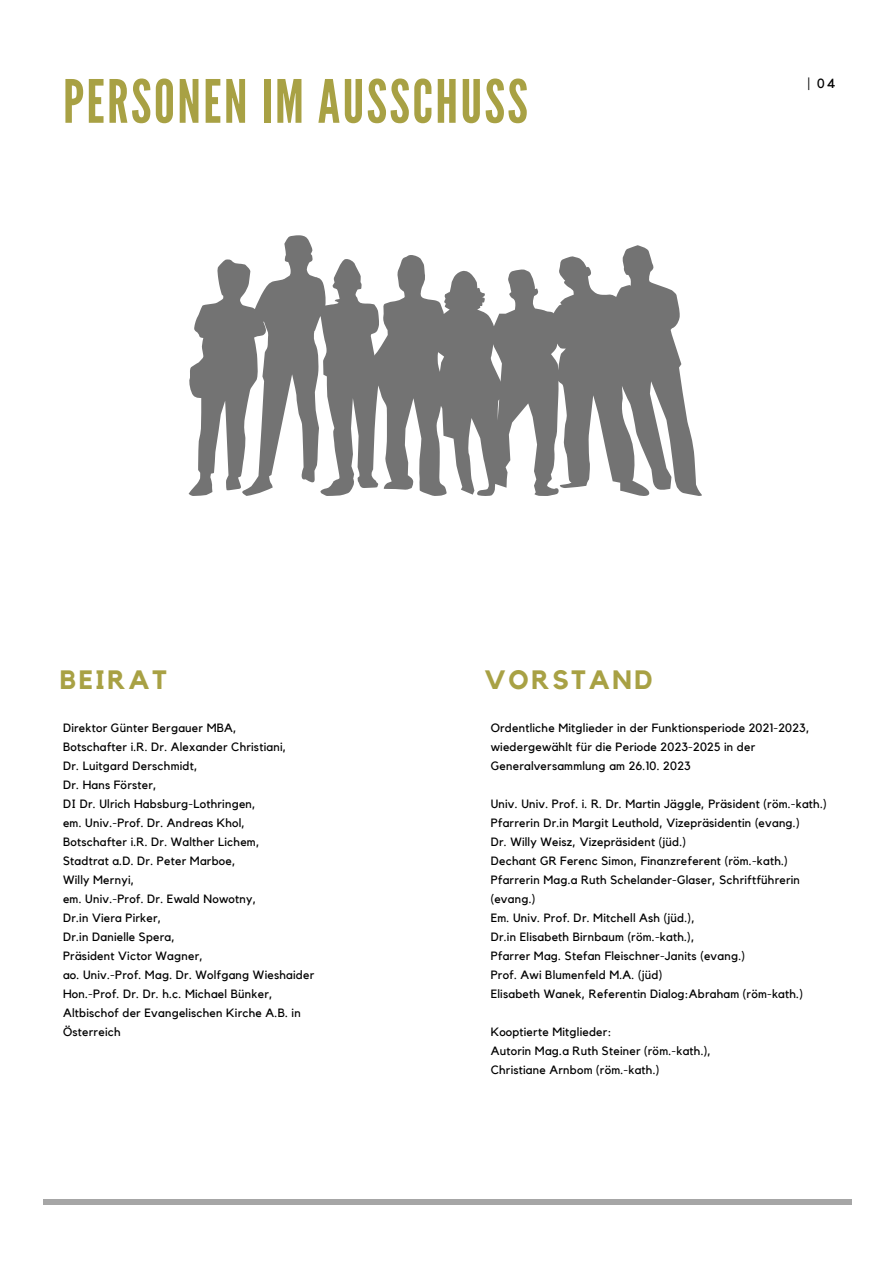
<style>
.page{position:relative;width:894px;height:1264px;background:#fff}
.page>*{position:absolute;margin:0;border:0;box-sizing:border-box;transform-origin:0 0}
.t1{font:59.55px "League Gothic";letter-spacing:.04em;color:#a8a144}
.t2{font:700 26.4px "Kollektif";letter-spacing:.1em;color:#a8a144}
.t3{font:13.2px "Kollektif";color:#000}
.t4{font:12px/19px "Kollektif";letter-spacing:.02em;color:#000}
</style>
<div class="page">
<div style="left:43px;top:1199px;width:808px;height:5px;background:#a6a6a6"></div>
<svg style="left:188px;top:235px;width:514px;height:261px;fill:#737373"></svg>
<h1 class="t1" style="left:63px;top:67px;width:466px">PERSONEN IM AUSSCHUSS</h1>
<p class="t3" style="left:807px;top:78px;width:29px">| 04</p>
<p class="t2" style="left:60px;top:667px;width:109px">BEIRAT</p>
<p class="t2" style="left:484px;top:667px;width:169px">VORSTAND</p>
<h3 class="t4" style="left:63px;top:718px;width:175px">Direktor Günter Bergauer MBA,</h3>
<p class="t4" style="left:63px;top:737px;width:225px">Botschafter i.R. Dr. Alexander Christiani,</p>
<h2 class="t4" style="left:63px;top:756px;width:136px">Dr. Luitgard Derschmidt,</h2>
<p class="t4" style="left:63px;top:775px;width:95px">Dr. Hans Förster,</p>
<p class="t4" style="left:63px;top:794px;width:194px">DI Dr. Ulrich Habsburg-Lothringen,</p>
<p class="t4" style="left:63px;top:813px;width:183px">em. Univ.-Prof. Dr. Andreas Khol,</p>
<p class="t4" style="left:63px;top:832px;width:198px">Botschafter i.R. Dr. Walther Lichem,</p>
<p class="t4" style="left:63px;top:851px;width:174px">Stadtrat a.D. Dr. Peter Marboe,</p>
<p class="t4" style="left:63px;top:870px;width:73px">Willy Mernyi,</p>
<p class="t4" style="left:63px;top:889px;width:195px">em. Univ.-Prof. Dr. Ewald Nowotny,</p>
<p class="t4" style="left:63px;top:908px;width:100px">Dr.in Viera Pirker,</p>
<p class="t4" style="left:63px;top:927px;width:113px">Dr.in Danielle Spera,</p>
<p class="t4" style="left:63px;top:946px;width:141px">Präsident Victor Wagner,</p>
<p class="t4" style="left:63px;top:965px;width:252px">ao. Univ.-Prof. Mag. Dr. Wolfgang Wieshaider</p>
<p class="t4" style="left:63px;top:984px;width:211px">Hon.-Prof. Dr. Dr. h.c. Michael Bünker,</p>
<p class="t4" style="left:63px;top:1003px;width:239px">Altbischof der Evangelischen Kirche A.B. in<br>Österreich</p>
<p class="t4" style="left:490px;top:718px;width:320px">Ordentliche Mitglieder in der Funktionsperiode 2021-2023, wiedergewählt für die Periode 2023-2025 in der<br>Generalversammlung am 26.10. 2023</p>
<p class="t4" style="left:490px;top:794px;width:337px">Univ. Univ. Prof. i. R. Dr. Martin Jäggle, Präsident (röm.-kath.)</p>
<p class="t4" style="left:490px;top:813px;width:310px">Pfarrerin Dr.in Margit Leuthold, Vizepräsidentin (evang.)</p>
<h2 class="t4" style="left:490px;top:832px;width:197px">Dr. Willy Weisz, Vizepräsident (jüd.)</h2>
<p class="t4" style="left:490px;top:851px;width:298px">Dechant GR Ferenc Simon, Finanzreferent (röm.-kath.)</p>
<p class="t4" style="left:490px;top:870px;width:311px">Pfarrerin Mag.a Ruth Schelander-Glaser, Schriftführerin (evang.)</p>
<p class="t4" style="left:490px;top:908px;width:206px">Em. Univ. Prof. Dr. Mitchell Ash (jüd.),</p>
<p class="t4" style="left:490px;top:927px;width:205px">Dr.in Elisabeth Birnbaum (röm.-kath.),</p>
<p class="t4" style="left:490px;top:946px;width:256px">Pfarrer Mag. Stefan Fleischner-Janits (evang.)</p>
<p class="t4" style="left:490px;top:965px;width:173px">Prof. Awi Blumenfeld M.A. (jüd)</p>
<p class="t4" style="left:490px;top:984px;width:314px">Elisabeth Wanek, Referentin Dialog:Abraham (röm-kath.)</p>
<p class="t4" style="left:490px;top:1022px;width:122px">Kooptierte Mitglieder:</p>
<p class="t4" style="left:490px;top:1041px;width:222px">Autorin Mag.a Ruth Steiner (röm.-kath.),</p>
<p class="t4" style="left:490px;top:1060px;width:170px">Christiane Arnbom (röm.-kath.)</p>
</div>
